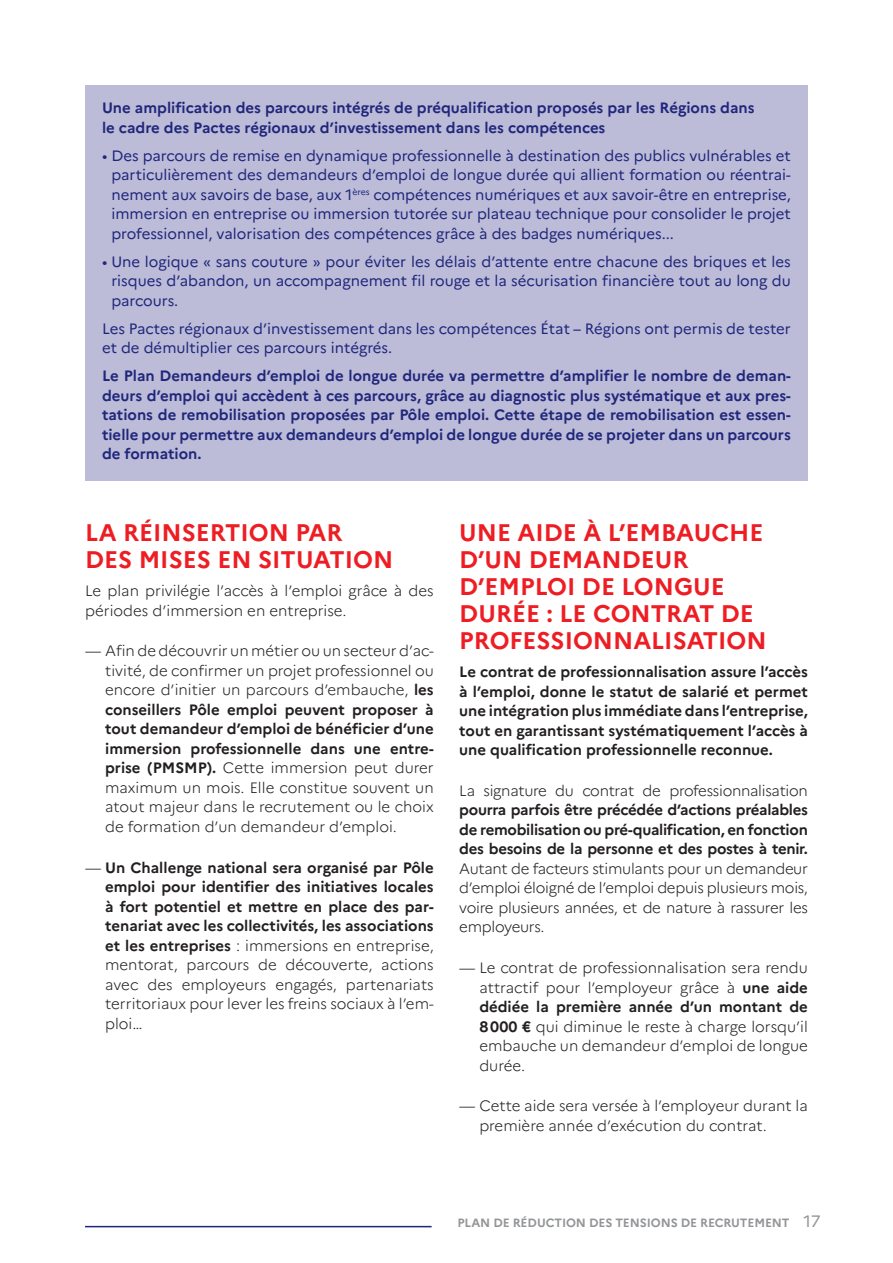
<style>
.page{position:relative;width:893px;height:1263px;background:#fff}
.page>*{position:absolute;margin:0;border:0;box-sizing:border-box;transform-origin:0 0}
.t1{font:700 24px/27px "Marianne";color:#ee1d23}
.t2{font:300 15px/19.5px "Marianne";color:#231f20;text-align:justify}
.t3{font:15px/19.5px "Marianne";color:#20277b;text-align:justify}
.t4{font:700 15px/19.5px "Marianne";color:#231f20;text-align:justify}
.t5{font:700 15px/19.5px "Marianne";color:#20277b}
.t6{font:700 12px "Marianne";letter-spacing:-.01em;color:#939598}
.s1{font-weight:700}
.s2{font-weight:300}
.s3{font-weight:400;font-size:16.5px}
</style>
<div class="page">
<hr style="left:86px;top:1226px;width:345px;height:1px;background:#20277b">
<div style="left:85px;top:85px;width:723px;height:69px;background:#bcbbd8"></div>
<div style="left:85px;top:133px;width:723px;height:127px;background:#bcbbd8"></div>
<div style="left:85px;top:239px;width:723px;height:88px;background:#bcbbd8"></div>
<div style="left:85px;top:306px;width:723px;height:68px;background:#bcbbd8"></div>
<div style="left:85px;top:353px;width:723px;height:127px;background:#bcbbd8"></div>
<p class="t5" style="left:102px;top:98px;width:654px">Une amplification des parcours intégrés de préqualification proposés par les Régions dans le cadre des Pactes régionaux d’investissement dans les compétences</p>
<p class="t3" style="left:111px;top:146px;width:681px;text-indent:-9px">• Des parcours de remise en dynamique professionnelle à destination des publics vulnérables et particulièrement des demandeurs d’emploi de longue durée qui allient formation ou réentrai&shy;nement aux savoirs de base, aux 1<sup>ères</sup> compétences numériques et aux savoir-être en entreprise, immersion en entreprise ou immersion tutorée sur plateau technique pour consolider le projet professionnel, valorisation des compétences grâce à des badges numériques...</p>
<p class="t3" style="left:111px;top:252px;width:681px;text-indent:-9px">• Une logique « sans couture » pour éviter les délais d’attente entre chacune des briques et les risques d’abandon, un accompagnement fil rouge et la sécurisation financière tout au long du parcours.</p>
<p class="t3" style="left:102px;top:319px;width:690px">Les Pactes régionaux d’investissement dans les compétences État – Régions ont permis de tester et de démultiplier ces parcours intégrés.</p>
<p class="t5" style="left:102px;top:366px;width:690px;text-align:justify">Le Plan Demandeurs d’emploi de longue durée va permettre d’amplifier le nombre de deman&shy;deurs d’emploi qui accèdent à ces parcours, grâce au diagnostic plus systématique et aux pres&shy;tations de remobilisation proposées par Pôle emploi. Cette étape de remobilisation est essen&shy;tielle pour permettre aux demandeurs d’emploi de longue durée de se projeter dans un parcours de formation.</p>
<h3 class="t1" style="left:85px;top:519px;width:310px">LA RÉINSERTION PAR<br>DES MISES EN SITUATION</h3>
<p class="t2" style="left:85px;top:581px;width:350px">Le plan privilégie l’accès à l’emploi grâce à des périodes d’immersion en entreprise.</p>
<p class="t2" style="left:105px;top:641px;width:330px;text-indent:-20px">— Afin de découvrir un métier ou un secteur d’ac&shy;tivité, de confirmer un projet professionnel ou encore d’initier un parcours d’embauche, <span class="s1">les conseillers Pôle emploi peuvent proposer à tout demandeur d’emploi de bénéficier d’une immersion professionnelle dans une entre&shy;prise (PMSMP).</span> Cette immersion peut durer maximum un mois. Elle constitue souvent un atout majeur dans le recrutement ou le choix de formation d’un demandeur d’emploi.</p>
<p class="t4" style="left:105px;top:857px;width:330px;text-indent:-20px"><span class="s2">—</span> Un Challenge national sera organisé par Pôle emploi pour identifier des initiatives locales à fort potentiel et mettre en place des par&shy;tenariat avec les collectivités, les associations et les entreprises <span class="s2">: immersions en entreprise, mentorat, parcours de découverte, actions avec des employeurs engagés, partenariats territoriaux pour lever les freins sociaux à l’em&shy;ploi…</span></p>
<h3 class="t1" style="left:459px;top:519px;width:309px">UNE AIDE À L’EMBAUCHE<br>D’UN DEMANDEUR<br>D’EMPLOI DE LONGUE<br>DURÉE : LE CONTRAT DE<br>PROFESSIONNALISATION</h3>
<p class="t4" style="left:459px;top:662px;width:350px">Le contrat de professionnalisation assure l’accès à l’emploi, donne le statut de salarié et permet une intégration plus immédiate dans l’entreprise, tout en garantissant systématiquement l’accès à une qualification professionnelle reconnue.</p>
<p class="t2" style="left:459px;top:781px;width:350px">La signature du contrat de professionnalisation <span class="s1">pourra parfois être précédée d’actions préalables de remobilisation ou pré-qualification, en fonction des besoins de la personne et des postes à tenir.<br></span>Autant de facteurs stimulants pour un demandeur d’emploi éloigné de l’emploi depuis plusieurs mois, voire plusieurs années, et de nature à rassurer les employeurs.</p>
<p class="t2" style="left:479px;top:958px;width:330px;text-indent:-20px">— Le contrat de professionnalisation sera rendu attractif pour l’employeur grâce à <span class="s1">une aide dédiée la première année d’un montant de 8 000 €</span> qui diminue le reste à charge lorsqu’il embauche un demandeur d’emploi de longue durée.</p>
<p class="t2" style="left:479px;top:1096px;width:330px;text-indent:-20px">— Cette aide sera versée à l’employeur durant la première année d’exécution du contrat.</p>
<p class="t6" style="left:457px;top:1216px;width:365px">PLAN DE RÉDUCTION DES TENSIONS DE RECRUTEMENT <span class="s3">17</span></p>
</div>
